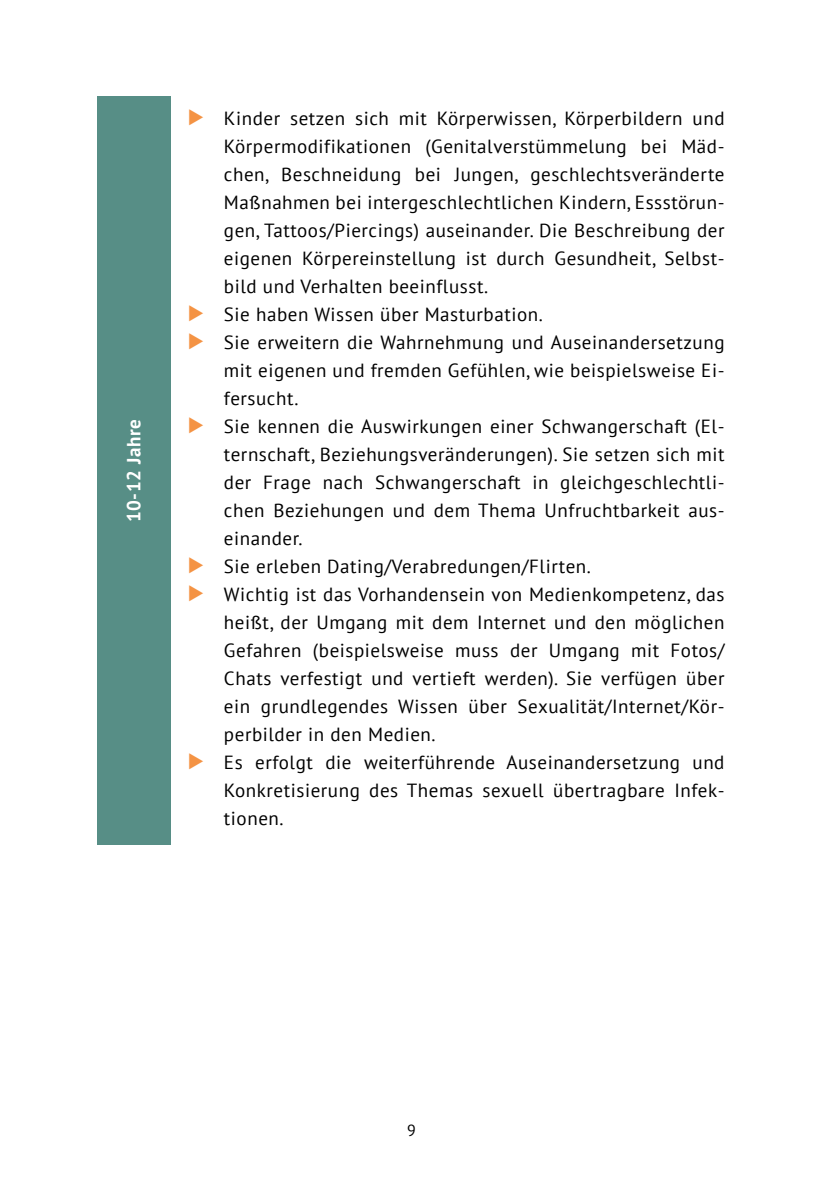
<style>
.page{position:relative;width:840px;height:1191px;background:#fff}
.page>*{position:absolute;margin:0;border:0;box-sizing:border-box;transform-origin:0 0}
.t1{font:19px "PT Sans";letter-spacing:.03em;color:#000}
.t2{font:700 19px "PT Sans";letter-spacing:.03em;color:#fff}
.t3{font:16px "PT Sans";color:#000}
.s1{font-family:"Lucida Grande";color:#f49344}
</style>
<div class="page">
<div style="left:97px;top:96px;width:74px;height:749px;background:#578e86"></div>
<p class="t2" style="left:126px;top:522px;width:104px;rotate:-90deg">10-12 Jahre</p>
<p class="t1" style="left:188px;top:110px;width:538px"><span class="s1">▶</span> Kinder setzen sich mit Körperwissen, Körperbildern und</p>
<p class="t1" style="left:224px;top:138px;width:502px">Körpermodifikationen (Genitalverstümmelung bei Mäd-</p>
<p class="t1" style="left:224px;top:166px;width:502px">chen, Beschneidung bei Jungen, geschlechtsveränderte</p>
<p class="t1" style="left:224px;top:194px;width:502px">Maßnahmen bei intergeschlechtlichen Kindern, Essstörun-</p>
<p class="t1" style="left:224px;top:222px;width:502px">gen, Tattoos/Piercings) auseinander. Die Beschreibung der</p>
<p class="t1" style="left:224px;top:250px;width:502px">eigenen Körpereinstellung ist durch Gesundheit, Selbst-</p>
<p class="t1" style="left:224px;top:278px;width:266px">bild und Verhalten beeinflusst.</p>
<p class="t1" style="left:188px;top:306px;width:356px"><span class="s1">▶</span> Sie haben Wissen über Masturbation.</p>
<p class="t1" style="left:188px;top:334px;width:538px"><span class="s1">▶</span> Sie erweitern die Wahrnehmung und Auseinandersetzung</p>
<p class="t1" style="left:224px;top:362px;width:502px">mit eigenen und fremden Gefühlen, wie beispielsweise Ei-</p>
<p class="t1" style="left:224px;top:390px;width:76px">fersucht.</p>
<p class="t1" style="left:188px;top:418px;width:538px"><span class="s1">▶</span> Sie kennen die Auswirkungen einer Schwangerschaft (El-</p>
<p class="t1" style="left:224px;top:446px;width:502px">ternschaft, Beziehungsveränderungen). Sie setzen sich mit</p>
<p class="t1" style="left:224px;top:474px;width:502px">der Frage nach Schwangerschaft in gleichgeschlechtli-</p>
<p class="t1" style="left:224px;top:502px;width:502px">chen Beziehungen und dem Thema Unfruchtbarkeit aus-</p>
<p class="t1" style="left:224px;top:530px;width:80px">einander.</p>
<p class="t1" style="left:188px;top:558px;width:404px"><span class="s1">▶</span> Sie erleben Dating/Verabredungen/Flirten.</p>
<p class="t1" style="left:188px;top:586px;width:538px"><span class="s1">▶</span> Wichtig ist das Vorhandensein von Medienkompetenz, das</p>
<p class="t1" style="left:224px;top:614px;width:502px">heißt, der Umgang mit dem Internet und den möglichen</p>
<p class="t1" style="left:224px;top:642px;width:502px">Gefahren (beispielsweise muss der Umgang mit Fotos/</p>
<p class="t1" style="left:224px;top:670px;width:502px">Chats verfestigt und vertieft werden). Sie verfügen über</p>
<p class="t1" style="left:224px;top:698px;width:502px">ein grundlegendes Wissen über Sexualität/Internet/Kör-</p>
<p class="t1" style="left:224px;top:726px;width:213px">perbilder in den Medien.</p>
<p class="t1" style="left:188px;top:754px;width:538px"><span class="s1">▶</span> Es erfolgt die weiterführende Auseinandersetzung und</p>
<p class="t1" style="left:224px;top:782px;width:502px">Konkretisierung des Themas sexuell übertragbare Infek-</p>
<p class="t1" style="left:224px;top:810px;width:61px">tionen.</p>
<p class="t3" style="left:407px;top:1123px;width:10px">9</p>
</div>
